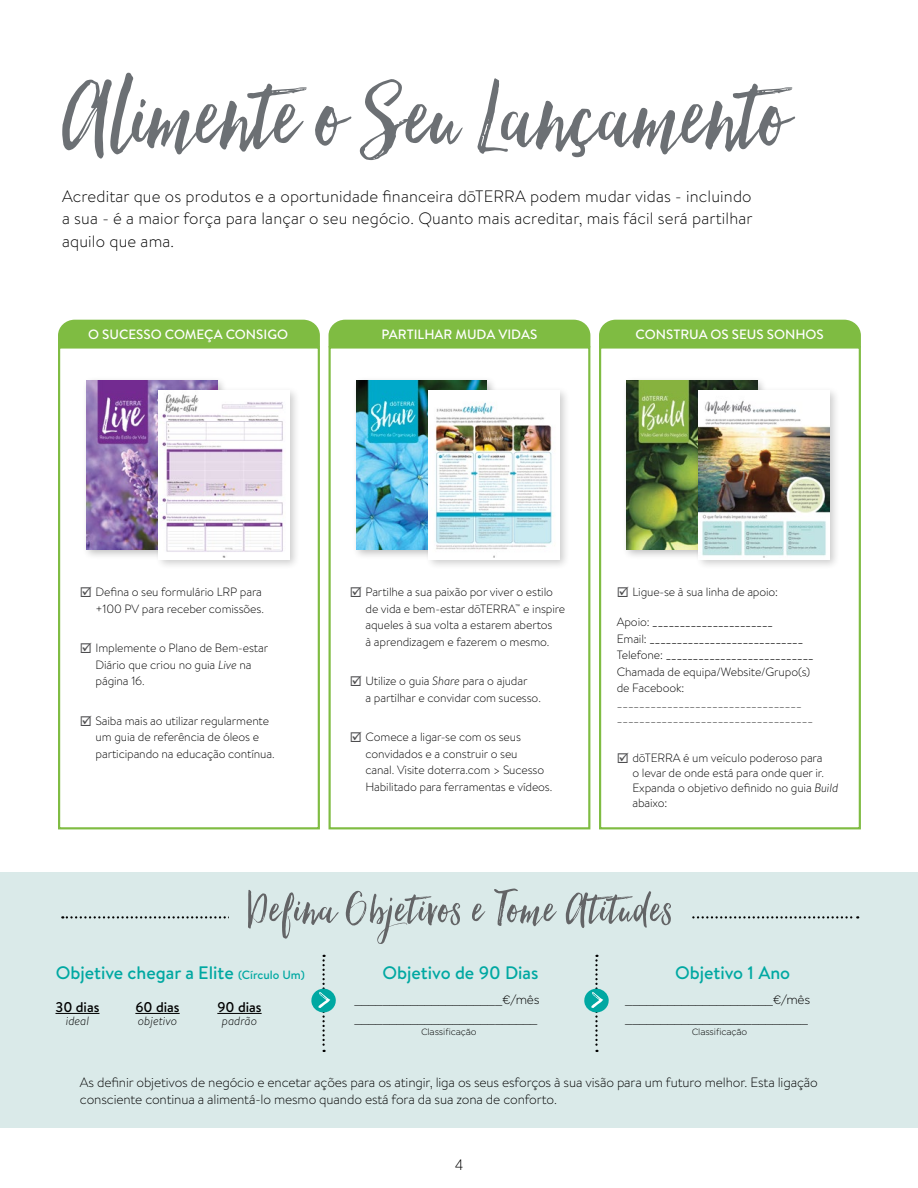
<style>
.page{position:relative;width:918px;height:1188px;background:#fff}
.page>*{position:absolute;margin:0;border:0;box-sizing:border-box;transform-origin:0 0}
.t1{font:120px "Hello Beautiful";color:#6c7074}
.t2{font:56.25px "Hello Beautiful";color:#fff}
.t3{font:54px "Hello Beautiful";letter-spacing:.025em;color:#636466}
.t4{font:500 18.15px "Brandon Text";color:#00a8a2}
.t5{font:300 16.5px/22.5px "Brandon Text";letter-spacing:.01em;color:#000;text-align:justify}
.t6{font:300 15px "Gotham Narrow";color:#000}
.t7{font:500 14.1px "Brandon Text";color:#000}
.t8{font:300 13.5px/16.5px "Brandon Text";letter-spacing:-.01em;color:#000}
.t9{font:500 13.5px "Brandon Text";color:#fff}
.t10{font:300 12px/16.5px "Brandon Text";letter-spacing:-.01em;color:#000}
.t11{font:12px/16.5px "Brandon Text";color:#000}
.t12{font:300 12px/19.5px "Gotham";letter-spacing:-.015em;color:#000}
.t13{font:italic 300 12px "Brandon Text";color:#000}
.t14{font:300 9px "Gotham";letter-spacing:-.015em;color:#000}
.s1{color:#4d4d4f}
.s2{font-style:italic}
.s3{font-weight:300}
.s4{font-size:12px}
</style>
<div class="page">
<div style="left:58px;top:320px;width:262px;height:26px;background:#7fbc42"></div>
<div style="left:329px;top:320px;width:261px;height:26px;background:#7fbc42"></div>
<div style="left:599px;top:320px;width:262px;height:26px;background:#7fbc42"></div>
<div style="left:58px;top:346px;width:262px;height:483px;border:2px solid #7fbc42"></div>
<div style="left:329px;top:346px;width:261px;height:483px;border:2px solid #7fbc42"></div>
<div style="left:599px;top:346px;width:262px;height:483px;border:2px solid #7fbc42"></div>
<div style="left:0;top:872px;width:918px;height:256px;background:#daeae9"></div>
<hr style="left:55px;top:1013px;width:44px;height:1px;background:#000">
<hr style="left:135px;top:1013px;width:45px;height:1px;background:#000">
<hr style="left:217px;top:1013px;width:45px;height:1px;background:#000">
<svg style="left:62px;top:916px;width:796px;height:3px"></svg>
<div style="left:229px;top:890px;width:462px;height:54px;background:#daeae9"></div>
<div style="left:82px;top:376px;width:146px;height:184px;background:#000;opacity:.25"></div>
<img style="left:86px;top:380px;width:131px;height:169px">
<div style="left:622px;top:376px;width:146px;height:184px;background:#000;opacity:.25"></div>
<img style="left:626px;top:380px;width:131px;height:169px">
<div style="left:352px;top:376px;width:146px;height:184px;background:#000;opacity:.25"></div>
<img style="left:356px;top:380px;width:131px;height:169px">
<div style="left:155px;top:386px;width:145px;height:184px;background:#000;opacity:.2"></div>
<img style="left:159px;top:390px;width:131px;height:169px">
<div style="left:695px;top:386px;width:145px;height:184px;background:#000;opacity:.2"></div>
<img style="left:699px;top:390px;width:131px;height:169px">
<div style="left:425px;top:386px;width:145px;height:184px;background:#000;opacity:.2"></div>
<img style="left:429px;top:390px;width:130px;height:169px">
<svg style="left:311px;top:955px;width:25px;height:97px"></svg>
<svg style="left:584px;top:955px;width:25px;height:97px"></svg>
<h1 class="t1" style="left:60px;top:48px;width:728px">Alimente o Seu Lançamento</h1>
<h3 class="t5" style="left:62px;top:184px;width:692px">Acreditar que os produtos e a oportunidade financeira dōTERRA podem mudar vidas - incluindo a sua - é a maior força para lançar o seu negócio. Quanto mais acreditar, mais fácil será partilhar aquilo que ama.</h3>
<p class="t9" style="left:88px;top:325px;width:201px">O SUCESSO COMEÇA CONSIGO</p>
<p class="t9" style="left:382px;top:325px;width:157px">PARTILHAR MUDA VIDAS</p>
<p class="t9" style="left:636px;top:325px;width:190px">CONSTRUA OS SEUS SONHOS</p>
<p class="t10" style="left:80px;top:583px;width:186px;text-align:right"><span class="s1">☑</span> Defina o seu formulário LRP para +100 PV para receber comissões.</p>
<p class="t10" style="left:96px;top:639px;width:174px;text-indent:-16px"><span class="s1">☑</span> Implemente o Plano de Bem-estar<br>Diário que criou no guia <span class="s2">Live</span> na página 16.</p>
<p class="t10" style="left:96px;top:712px;width:181px;text-indent:-16px"><span class="s1">☑</span> Saiba mais ao utilizar regularmente um guia de referência de óleos e participando na educação contínua.</p>
<p class="t10" style="left:366px;top:583px;width:201px;text-indent:-16px"><span class="s1">☑</span> Partilhe a sua paixão por viver o estilo de vida e bem-estar dōTERRA<sup>™</sup> e inspire aqueles à sua volta a estarem abertos<br>à aprendizagem e fazerem o mesmo.</p>
<p class="t10" style="left:366px;top:672px;width:177px;text-indent:-16px"><span class="s1">☑</span> Utilize o guia <span class="s2">Share</span> para o ajudar<br>a partilhar e convidar com sucesso.</p>
<p class="t10" style="left:366px;top:729px;width:188px;text-indent:-16px"><span class="s1">☑</span> Comece a ligar-se com os seus convidados e a construir o seu<br>canal. Visite doterra.com &gt; Sucesso Habilitado para ferramentas e vídeos.</p>
<p class="t10" style="left:617px;top:583px;width:163px"><span class="s1">☑</span> Ligue-se à sua linha de apoio:</p>
<p class="t11" style="left:617px;top:613px;width:198px"><span class="s3">Apoio:</span> ______________________<br><span class="s3">Email:</span> ____________________________ <span class="s3">Telefone:</span> ___________________________ <span class="s3">Chamada de equipa/Website/Grupo(s) de Facebook:</span></p>
<p class="t10" style="left:617px;top:695px;width:198px;line-height:15px">_________________________________ ___________________________________</p>
<p class="t10" style="left:632px;top:750px;width:207px;line-height:15px;text-indent:-16px"><span class="s1">☑</span> dōTERRA é um veículo poderoso para<br>o levar de onde está para onde quer ir.<br>Expanda o objetivo definido no guia <span class="s2">Build </span>abaixo:</p>
<h3 class="t3" style="left:248px;top:878px;width:427px">Defina Objetivos e Tome Atitudes</h3>
<h3 class="t4" style="left:56px;top:960px;width:250px">Objetive chegar a Elite <span class="s4">(Círculo Um)</span></h3>
<h3 class="t4" style="left:383px;top:960px;width:157px">Objetivo de 90 Dias</h3>
<h3 class="t4" style="left:675px;top:960px;width:117px">Objetivo 1 Ano</h3>
<p class="t7" style="left:55px;top:997px;width:45px">30 dias</p>
<p class="t13" style="left:66px;top:1013px;width:25px">ideal</p>
<h2 class="t2" style="left:318px;top:968px;width:14px">&gt;</h2>
<h2 class="t2" style="left:591px;top:968px;width:14px">&gt;</h2>
<p class="t12" style="left:355px;top:990px;width:187px">_____________________€/mês __________________________</p>
<p class="t14" style="left:421px;top:1026px;width:57px">Classificação</p>
<p class="t12" style="left:625px;top:990px;width:187px">_____________________€/mês __________________________</p>
<p class="t14" style="left:692px;top:1026px;width:57px">Classificação</p>
<p class="t7" style="left:135px;top:997px;width:46px">60 dias</p>
<p class="t13" style="left:138px;top:1013px;width:41px">objetivo</p>
<p class="t7" style="left:217px;top:997px;width:46px">90 dias</p>
<p class="t13" style="left:222px;top:1013px;width:37px">padrão</p>
<p class="t8" style="left:80px;top:1074px;width:739px">As definir objetivos de negócio e encetar ações para os atingir, liga os seus esforços à sua visão para um futuro melhor. Esta ligação consciente continua a alimentá-lo mesmo quando está fora da sua zona de conforto.</p>
<p class="t6" style="left:455px;top:1155px;width:10px">4</p>
</div>
